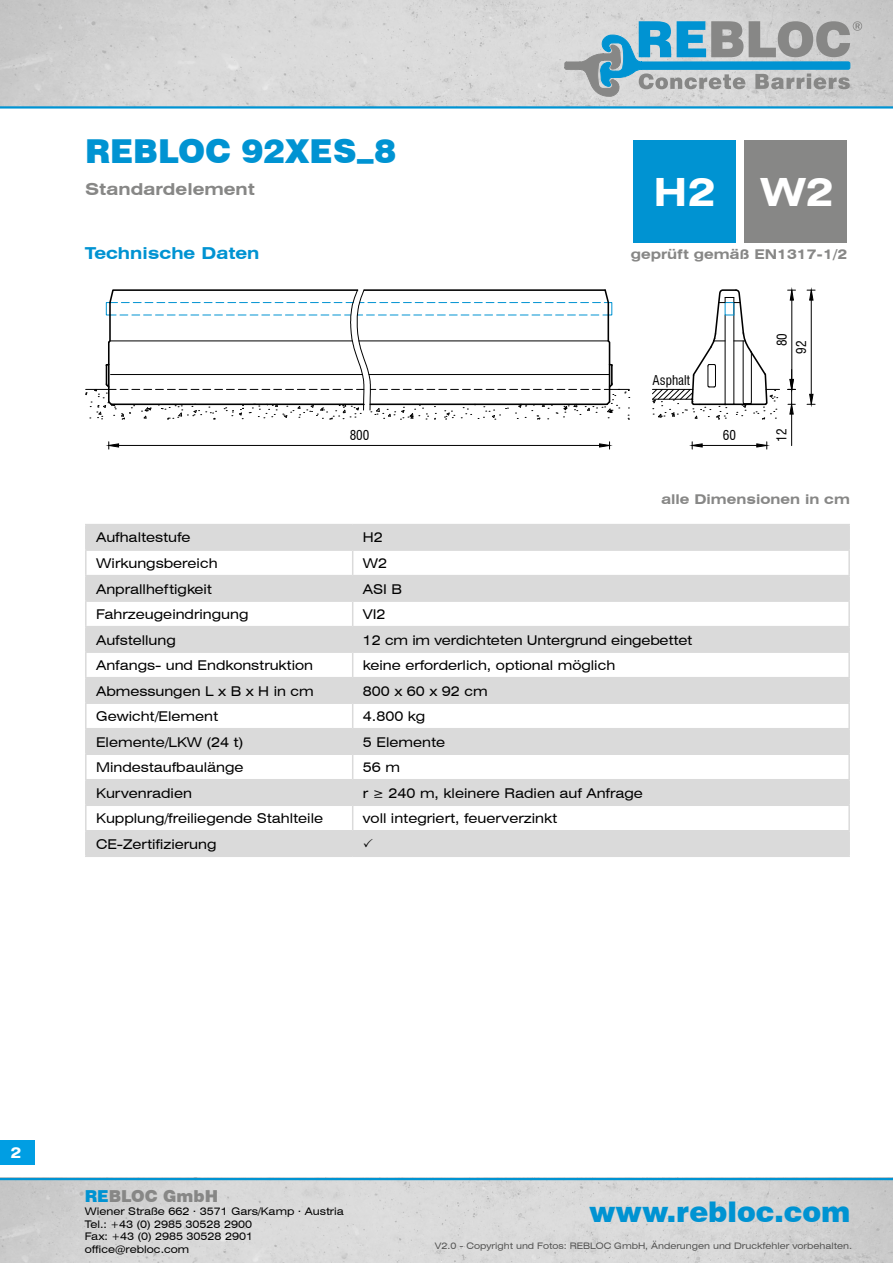
<style>
.page{position:relative;width:893px;height:1263px;background:#fff}
.page>*{position:absolute;margin:0;border:0;box-sizing:border-box;transform-origin:0 0}
.t1{font:700 expanded 39px "Swiss 721 BT";color:#fff}
.t2{font:900 33px "Swiss 721 BT";color:#0093d2}
.t3{font:900 28.5px "Swiss 721 BT";color:#0093d2}
.t4{font:700 expanded 16.5px "Swiss 721 BT";color:#0093d2}
.t5{font:700 expanded 16.5px "Swiss 721 BT";color:#878786}
.t6{font:900 16.5px "Swiss 721 BT";color:#878786}
.t7{font:700 expanded 15px "Swiss 721 BT";color:#fff}
.t8{font:expanded 13.5px "Swiss 721 BT";color:#000}
.t9{font:700 expanded 13.5px "Swiss 721 BT";color:#878786}
.t10{font:condensed 13.2px "Swiss 721 BT";color:#000}
.t11{font:expanded 10.5px/13.2px "Swiss 721 BT";color:#000}
.t12{font:expanded 9px "Swiss 721 BT";color:#545453}
.s1{color:#0093d2}
</style>
<div class="page">
<svg style="left:87px;top:525px;width:761px;height:330px;fill:#dadada"></svg>
<hr style="left:85px;top:602px;width:2px;height:24px;background:#dadada">
<hr style="left:848px;top:602px;width:2px;height:24px;background:#dadada">
<hr style="left:85px;top:627px;width:2px;height:24px;background:#dadada">
<hr style="left:848px;top:627px;width:2px;height:24px;background:#dadada">
<hr style="left:85px;top:651px;width:268px;height:2px;background:#dadada">
<hr style="left:85px;top:653px;width:2px;height:24px;background:#dadada">
<hr style="left:353px;top:651px;width:497px;height:2px;background:#dadada">
<hr style="left:848px;top:653px;width:2px;height:24px;background:#dadada">
<hr style="left:85px;top:677px;width:268px;height:1px;background:#dadada">
<hr style="left:85px;top:678px;width:2px;height:24px;background:#dadada">
<hr style="left:353px;top:677px;width:497px;height:1px;background:#dadada">
<hr style="left:848px;top:678px;width:2px;height:24px;background:#dadada">
<hr style="left:85px;top:702px;width:268px;height:2px;background:#dadada">
<hr style="left:85px;top:704px;width:2px;height:24px;background:#dadada">
<hr style="left:353px;top:702px;width:497px;height:2px;background:#dadada">
<hr style="left:848px;top:704px;width:2px;height:24px;background:#dadada">
<hr style="left:85px;top:728px;width:268px;height:1px;background:#dadada">
<hr style="left:85px;top:729px;width:2px;height:24px;background:#dadada">
<hr style="left:353px;top:728px;width:497px;height:1px;background:#dadada">
<hr style="left:848px;top:729px;width:2px;height:24px;background:#dadada">
<hr style="left:85px;top:780px;width:2px;height:24px;background:#dadada">
<hr style="left:848px;top:780px;width:2px;height:24px;background:#dadada">
<hr style="left:85px;top:804px;width:268px;height:2px;background:#dadada">
<hr style="left:85px;top:806px;width:2px;height:24px;background:#dadada">
<hr style="left:353px;top:804px;width:497px;height:2px;background:#dadada">
<hr style="left:848px;top:806px;width:2px;height:24px;background:#dadada">
<hr style="left:85px;top:830px;width:268px;height:1px;background:#dadada">
<hr style="left:85px;top:831px;width:2px;height:24px;background:#dadada">
<hr style="left:353px;top:830px;width:497px;height:1px;background:#dadada">
<hr style="left:848px;top:831px;width:2px;height:24px;background:#dadada">
<hr style="left:85px;top:855px;width:268px;height:2px;background:#dadada">
<hr style="left:353px;top:855px;width:497px;height:2px;background:#dadada">
<hr style="left:85px;top:753px;width:268px;height:2px;background:#dadada">
<hr style="left:85px;top:755px;width:2px;height:24px;background:#dadada">
<hr style="left:353px;top:753px;width:497px;height:2px;background:#dadada">
<hr style="left:848px;top:755px;width:2px;height:24px;background:#dadada">
<hr style="left:85px;top:779px;width:268px;height:1px;background:#dadada">
<hr style="left:353px;top:779px;width:497px;height:1px;background:#dadada">
<hr style="left:85px;top:524px;width:268px;height:1px;background:#dadada">
<hr style="left:85px;top:525px;width:2px;height:24px;background:#dadada">
<hr style="left:353px;top:524px;width:497px;height:1px;background:#dadada">
<hr style="left:848px;top:525px;width:2px;height:24px;background:#dadada">
<hr style="left:85px;top:549px;width:268px;height:2px;background:#dadada">
<hr style="left:85px;top:551px;width:2px;height:24px;background:#dadada">
<hr style="left:353px;top:549px;width:497px;height:2px;background:#dadada">
<hr style="left:848px;top:551px;width:2px;height:24px;background:#dadada">
<hr style="left:85px;top:575px;width:268px;height:1px;background:#dadada">
<hr style="left:85px;top:576px;width:2px;height:24px;background:#dadada">
<hr style="left:353px;top:575px;width:497px;height:1px;background:#dadada">
<svg style="left:352px;top:525px;width:1px;height:330px"></svg>
<hr style="left:848px;top:576px;width:2px;height:24px;background:#dadada">
<hr style="left:85px;top:600px;width:268px;height:2px;background:#dadada">
<hr style="left:353px;top:600px;width:497px;height:2px;background:#dadada">
<hr style="left:85px;top:626px;width:268px;height:1px;background:#dadada">
<hr style="left:353px;top:626px;width:497px;height:1px;background:#dadada">
<img style="left:0;top:0;width:893px;height:106px">
<hr style="left:0;top:106px;width:893px;height:3px;background:#0093d2">
<div style="left:634px;top:140px;width:102px;height:102px;background:#0093d2"></div>
<div style="left:744px;top:140px;width:102px;height:102px;background:#878786"></div>
<img style="left:0;top:1180px;width:893px;height:83px">
<hr style="left:0;top:1178px;width:893px;height:2px;background:#0093d2">
<div style="left:0;top:1141px;width:34px;height:23px;background:#009ee3"></div>
<svg style="left:564px;top:21px;width:298px;height:76px;background:#96b3c0"></svg>
<hr style="left:702px;top:445px;width:55px;height:1px;background:#000">
<svg style="left:756px;top:442px;width:11px;height:7px"></svg>
<svg style="left:691px;top:442px;width:12px;height:7px"></svg>
<svg style="left:85px;top:289px;width:545px;height:131px"></svg>
<hr style="left:119px;top:445px;width:481px;height:1px;background:#000">
<svg style="left:599px;top:442px;width:11px;height:7px"></svg>
<svg style="left:108px;top:442px;width:11px;height:7px"></svg>
<svg style="left:652px;top:289px;width:127px;height:131px"></svg>
<hr style="left:791px;top:300px;width:1px;height:79px;background:#000">
<svg style="left:788px;top:289px;width:7px;height:12px"></svg>
<hr style="left:791px;top:414px;width:1px;height:32px;background:#000">
<svg style="left:788px;top:369px;width:7px;height:46px"></svg>
<hr style="left:811px;top:300px;width:1px;height:94px;background:#000">
<svg style="left:807px;top:394px;width:8px;height:11px"></svg>
<svg style="left:807px;top:289px;width:8px;height:12px"></svg>
<svg style="left:364px;top:838px;width:9px;height:9px"></svg>
<h2 class="t2" style="left:85px;top:131px;width:313px">REBLOC 92XES_8</h2>
<p class="t5" style="left:85px;top:179px;width:171px">Standardelement</p>
<p class="t4" style="left:85px;top:244px;width:176px">Technische Daten</p>
<h1 class="t1" style="left:653px;top:169px;width:182px">H2 W2</h1>
<p class="t9" style="left:631px;top:246px;width:218px">geprüft gemäß EN1317-1/2</p>
<p class="t10" style="left:653px;top:372px;width:39px">Asphalt</p>
<p class="t10" style="left:774px;top:346px;width:15px;rotate:-90deg">80</p>
<p class="t10" style="left:793px;top:354px;width:15px;rotate:-90deg">92</p>
<p class="t10" style="left:350px;top:428px;width:21px">800</p>
<p class="t10" style="left:723px;top:428px;width:15px">60</p>
<p class="t10" style="left:774px;top:442px;width:15px;rotate:-90deg">12</p>
<p class="t9" style="left:661px;top:491px;width:190px">alle Dimensionen in cm</p>
<p class="t8" style="left:96px;top:530px;width:96px">Aufhaltestufe</p>
<p class="t8" style="left:363px;top:530px;width:21px">H2</p>
<p class="t8" style="left:96px;top:555px;width:123px">Wirkungsbereich</p>
<p class="t8" style="left:363px;top:555px;width:26px">W2</p>
<p class="t8" style="left:96px;top:581px;width:117px">Anprallheftigkeit</p>
<p class="t8" style="left:363px;top:581px;width:41px">ASI B</p>
<p class="t8" style="left:96px;top:606px;width:154px">Fahrzeugeindringung</p>
<p class="t8" style="left:363px;top:606px;width:24px">VI2</p>
<p class="t8" style="left:96px;top:632px;width:81px">Aufstellung</p>
<p class="t8" style="left:363px;top:632px;width:331px">12 cm im verdichteten Untergrund eingebettet</p>
<p class="t8" style="left:96px;top:657px;width:218px">Anfangs- und Endkonstruktion</p>
<p class="t8" style="left:363px;top:657px;width:254px">keine erforderlich, optional möglich</p>
<p class="t8" style="left:96px;top:683px;width:219px">Abmessungen L x B x H in cm</p>
<p class="t8" style="left:363px;top:683px;width:126px">800 x 60 x 92 cm</p>
<p class="t8" style="left:96px;top:708px;width:123px">Gewicht/Element</p>
<p class="t8" style="left:363px;top:708px;width:64px">4.800 kg</p>
<p class="t8" style="left:96px;top:734px;width:148px">Elemente/LKW (24 t)</p>
<p class="t8" style="left:363px;top:734px;width:84px">5 Elemente</p>
<p class="t8" style="left:96px;top:759px;width:149px">Mindestaufbaulänge</p>
<p class="t8" style="left:363px;top:759px;width:39px">56 m</p>
<p class="t8" style="left:96px;top:785px;width:97px">Kurvenradien</p>
<p class="t8" style="left:363px;top:785px;width:281px">r ≥ 240 m, kleinere Radien auf Anfrage</p>
<p class="t8" style="left:96px;top:810px;width:229px">Kupplung/freiliegende Stahlteile</p>
<p class="t8" style="left:363px;top:810px;width:196px">voll integriert, feuerverzinkt</p>
<p class="t8" style="left:96px;top:836px;width:122px">CE-Zertifizierung</p>
<p class="t7" style="left:11px;top:1143px;width:12px">2</p>
<p class="t6" style="left:85px;top:1186px;width:135px"><span class="s1">RE</span>BLOC GmbH</p>
<p class="t11" style="left:85px;top:1204px;width:261px">Wiener Straße 662 . 3571 Gars/Kamp . Austria<br>Tel.: +43 (0) 2985 30528 2900</p>
<p class="t11" style="left:85px;top:1230px;width:170px">Fax: +43 (0) 2985 30528 2901 office@rebloc.com</p>
<p class="t12" style="left:435px;top:1240px;width:419px">V2.0 - Copyright und Fotos: REBLOC GmbH, Änderungen und Druckfehler vorbehalten.</p>
<h3 class="t3" style="left:589px;top:1194px;width:263px">www.rebloc.com</h3>
</div>
